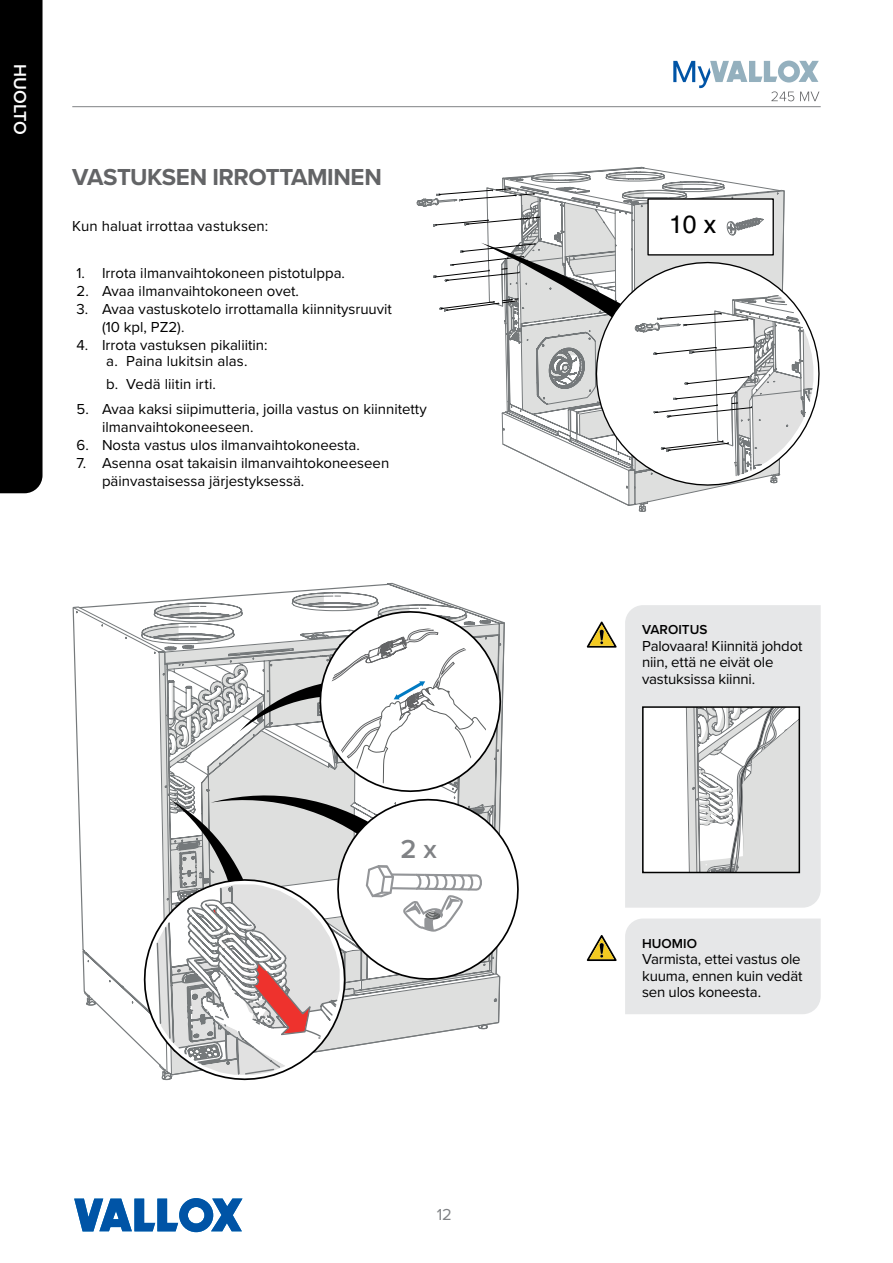
<style>
.page{position:relative;width:893px;height:1263px;background:#fff}
.page>*{position:absolute;margin:0;border:0;box-sizing:border-box;transform-origin:0 0}
.t1{font:600 27px "Proxima Nova";color:#808285}
.t2{font:25.2px "Helvetica";color:#000}
.t3{font:700 24px "Proxima Nova";letter-spacing:-.015em;color:#636466}
.t4{font:600 18px "Proxima Nova";color:#fff}
.t5{font:16.5px "Proxima Nova";color:#808285}
.t6{font:15px/16.5px "Proxima Nova";color:#000}
.t7{font:600 13.5px "Proxima Nova";color:#000}
</style>
<div class="page">
<svg style="left:74px;top:1198px;width:168px;height:34px"></svg>
<div style="left:0;top:0;width:43px;height:493px;background:#000"></div>
<hr style="left:72px;top:106px;width:749px;height:1px;background:#808285">
<svg style="left:673px;top:61px;width:146px;height:40px"></svg>
<svg style="left:417px;top:166px;width:396px;height:346px"></svg>
<svg style="left:73px;top:583px;width:446px;height:497px"></svg>
<div style="left:625px;top:605px;width:196px;height:303px;background:#e6e7e8"></div>
<svg style="left:645px;top:709px;width:152px;height:161px"></svg>
<div style="left:642px;top:706px;width:158px;height:167px;border:2px solid #000"></div>
<svg style="left:587px;top:621px;width:30px;height:27px"></svg>
<div style="left:625px;top:918px;width:196px;height:96px;background:#e6e7e8"></div>
<svg style="left:587px;top:935px;width:30px;height:26px"></svg>
<p class="t4" style="left:34px;top:64px;width:72px;rotate:90deg">HUOLTO</p>
<h3 class="t3" style="left:72px;top:159px;width:311px">VASTUKSEN IRROTTAMINEN</h3>
<p class="t6" style="left:72px;top:217px;width:197px">Kun haluat irrottaa vastuksen:</p>
<p class="t6" style="left:77px;top:264px;width:270px">1. Irrota ilmanvaihtokoneen pistotulppa.</p>
<p class="t6" style="left:77px;top:282px;width:224px">2. Avaa ilmanvaihtokoneen ovet.</p>
<p class="t6" style="left:102px;top:299px;width:291px;line-height:18px;text-indent:-26px">3. Avaa vastuskotelo irrottamalla kiinnitysruuvit (10 kpl, PZ2).</p>
<p class="t6" style="left:106px;top:336px;width:163px;text-indent:-30px">4. Irrota vastuksen pikaliitin: a. Paina lukitsin alas.</p>
<p class="t6" style="left:106px;top:375px;width:111px">b. Vedä liitin irti.</p>
<p class="t6" style="left:102px;top:399px;width:326px;line-height:18px;text-indent:-26px">5. Avaa kaksi siipimutteria, joilla vastus on kiinnitetty ilmanvaihtokoneeseen.</p>
<p class="t6" style="left:77px;top:436px;width:285px">6. Nosta vastus ulos ilmanvaihtokoneesta.</p>
<p class="t6" style="left:102px;top:453px;width:289px;line-height:18px;text-indent:-26px">7. Asenna osat takaisin ilmanvaihtokoneeseen päinvastaisessa järjestyksessä.</p>
<h1 class="t1" style="left:400px;top:829px;width:38px">2 x</h1>
<p class="t5" style="left:437px;top:1202px;width:17px">12</p>
<h2 class="t2" style="left:669px;top:205px;width:49px">10 x</h2>
<p class="t7" style="left:642px;top:620px;width:67px">VAROITUS</p>
<p class="t6" style="left:642px;top:637px;width:162px">Palovaara! Kiinnitä johdot niin, että ne eivät ole vastuksissa kiinni.</p>
<p class="t7" style="left:642px;top:933px;width:56px">HUOMIO</p>
<p class="t6" style="left:642px;top:950px;width:162px;text-align:justify">Varmista, ettei vastus ole kuuma, ennen kuin vedät sen ulos koneesta.</p>
</div>
